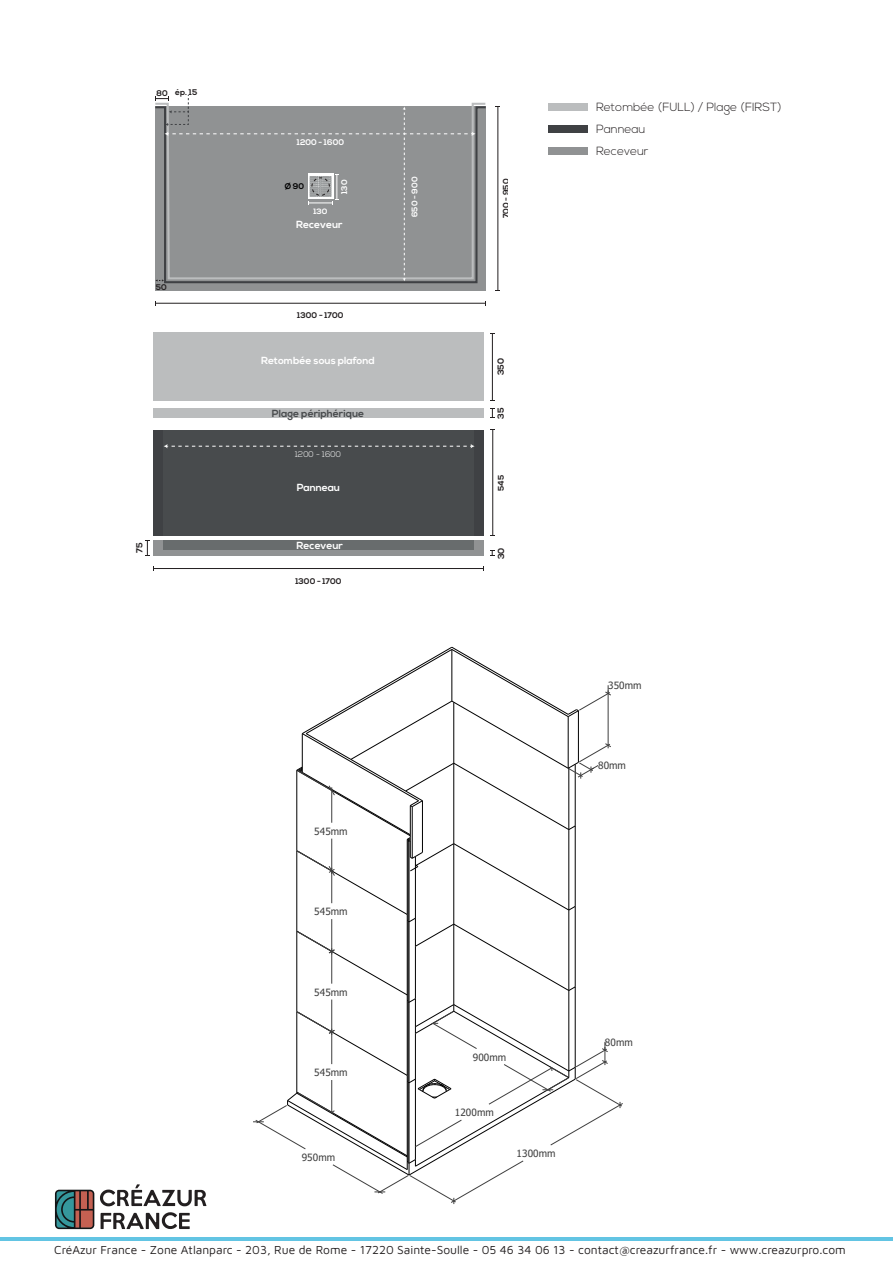
<style>
.page{position:relative;width:893px;height:1263px;background:#fff}
.page>*{position:absolute;margin:0;border:0;box-sizing:border-box;transform-origin:0 0}
.t1{font:12px "Maven Pro";color:#231f20}
.t2{font:300 11.85px/21.8px "Nexa";color:#231f20}
.t3{font:700 10.35px "Nexa";color:#fff}
.t4{font:700 10.35px "Nexa";color:#484b4d}
.t5{font:10.05px "Tahoma";letter-spacing:.01em;color:#3f3f3f}
.t6{font:700 8.85px "Nexa";color:#231f20}
.t7{font:700 8.25px "Nexa";color:#231f20}
.t8{font:700 8.25px "Nexa";color:#fff}
.t9{font:300 8.25px "Nexa";color:#fff}
.t10{font:700 8.25px "Nexa";color:#000001}
.t11{font:700 7.8px "Nexa";color:#fff;scale:1.06 1}
</style>
<div class="page">
<svg style="left:253px;top:647px;width:370px;height:557px"></svg>
<div style="left:155px;top:284px;width:331px;height:7px;background:#909293"></div>
<hr style="left:156px;top:303px;width:329px;height:1px;background:#231f20">
<hr style="left:497px;top:107px;width:1px;height:184px;background:#231f20">
<svg style="left:155px;top:106px;width:331px;height:178px;background:#77797b"></svg>
<svg style="left:155px;top:95px;width:320px;height:187px;background:#97999a"></svg>
<div style="left:312px;top:178px;width:18px;height:18px;border:1px dashed #231f20;border-radius:50%"></div>
<div style="left:153px;top:430px;width:331px;height:105px;background:#3f4144"></div>
<div style="left:153px;top:550px;width:331px;height:6px;background:#909293"></div>
<div style="left:153px;top:540px;width:331px;height:10px;background:#909293"></div>
<div style="left:163px;top:540px;width:311px;height:10px;background:#686c6d"></div>
<div style="left:163px;top:430px;width:311px;height:105px;background:#484b4d"></div>
<hr style="left:154px;top:568px;width:329px;height:1px;background:#231f20">
<hr style="left:492px;top:430px;width:1px;height:105px;background:#231f20">
<div style="left:153px;top:409px;width:330px;height:9px;background:#bbbdbe"></div>
<svg style="left:490px;top:409px;width:5px;height:9px"></svg>
<div style="left:153px;top:333px;width:330px;height:68px;background:#bbbdbe"></div>
<hr style="left:492px;top:333px;width:1px;height:67px;background:#231f20">
<svg style="left:490px;top:550px;width:4px;height:6px"></svg>
<svg style="left:145px;top:540px;width:5px;height:16px"></svg>
<svg style="left:164px;top:444px;width:311px;height:4px"></svg>
<div style="left:549px;top:104px;width:39px;height:7px;background:#bbbdbe"></div>
<div style="left:549px;top:125px;width:39px;height:8px;background:#3f4144"></div>
<div style="left:549px;top:147px;width:39px;height:7px;background:#909293"></div>
<hr style="left:0;top:1237px;width:893px;height:4px;background:#62c4e3">
<svg style="left:55px;top:1190px;width:39px;height:39px;background:#5a5956"></svg>
<svg style="left:100px;top:1184px;width:107px;height:22px"></svg>
<svg style="left:101px;top:1212px;width:89px;height:17px"></svg>
<p class="t7" style="left:156px;top:89px;width:13px">80</p>
<p class="t7" style="left:175px;top:87px;width:23px">ép. 15</p>
<p class="t7" style="left:156px;top:282px;width:12px">50</p>
<p class="t6" style="left:134px;top:553px;width:12px;rotate:-90deg">75</p>
<p class="t8" style="left:297px;top:137px;width:49px">1200 - 1600</p>
<p class="t10" style="left:285px;top:182px;width:21px">Ø 90</p>
<p class="t8" style="left:410px;top:217px;width:42px;rotate:-90deg">650 - 900</p>
<p class="t8" style="left:340px;top:194px;width:16px;rotate:-90deg">130</p>
<p class="t7" style="left:501px;top:218px;width:41px;rotate:-90deg">700 - 950</p>
<p class="t11" style="left:313px;top:207px;width:15px">130</p>
<p class="t3" style="left:296px;top:219px;width:48px">Receveur</p>
<p class="t7" style="left:297px;top:311px;width:48px">1300 - 1700</p>
<p class="t3" style="left:261px;top:355px;width:115px">Retombée sous plafond</p>
<p class="t4" style="left:272px;top:407px;width:94px">Plage périphérique</p>
<p class="t9" style="left:295px;top:449px;width:47px">1200 - 1600</p>
<p class="t3" style="left:297px;top:482px;width:45px">Panneau</p>
<p class="t3" style="left:297px;top:539px;width:48px">Receveur</p>
<p class="t7" style="left:295px;top:576px;width:48px">1300 - 1700</p>
<p class="t6" style="left:496px;top:375px;width:19px;rotate:-90deg">350</p>
<p class="t6" style="left:496px;top:419px;width:13px;rotate:-90deg">35</p>
<p class="t7" style="left:496px;top:491px;width:17px;rotate:-90deg">545</p>
<p class="t6" style="left:496px;top:559px;width:13px;rotate:-90deg">30</p>
<p class="t5" style="left:314px;top:824px;width:35px">545mm</p>
<p class="t5" style="left:314px;top:904px;width:35px">545mm</p>
<p class="t5" style="left:314px;top:985px;width:35px">545mm</p>
<p class="t5" style="left:314px;top:1066px;width:35px">545mm</p>
<p class="t5" style="left:302px;top:1150px;width:35px">950mm</p>
<p class="t5" style="left:473px;top:1050px;width:35px">900mm</p>
<p class="t5" style="left:455px;top:1106px;width:40px">1200mm</p>
<p class="t5" style="left:517px;top:1146px;width:40px">1300mm</p>
<p class="t2" style="left:596px;top:97px;width:187px">Retombée (FULL) / Plage (FIRST)<br>Panneau<br>Receveur</p>
<p class="t5" style="left:608px;top:679px;width:35px">350mm</p>
<p class="t5" style="left:598px;top:759px;width:29px">80mm</p>
<p class="t5" style="left:605px;top:1035px;width:29px">80mm</p>
<p class="t1" style="left:54px;top:1242px;width:793px">CréAzur France - Zone Atlanparc - 203, Rue de Rome - 17220 Sainte-Soulle - 05 46 34 06 13 - contact@creazurfrance.fr - www.creazurpro.com</p>
</div>
